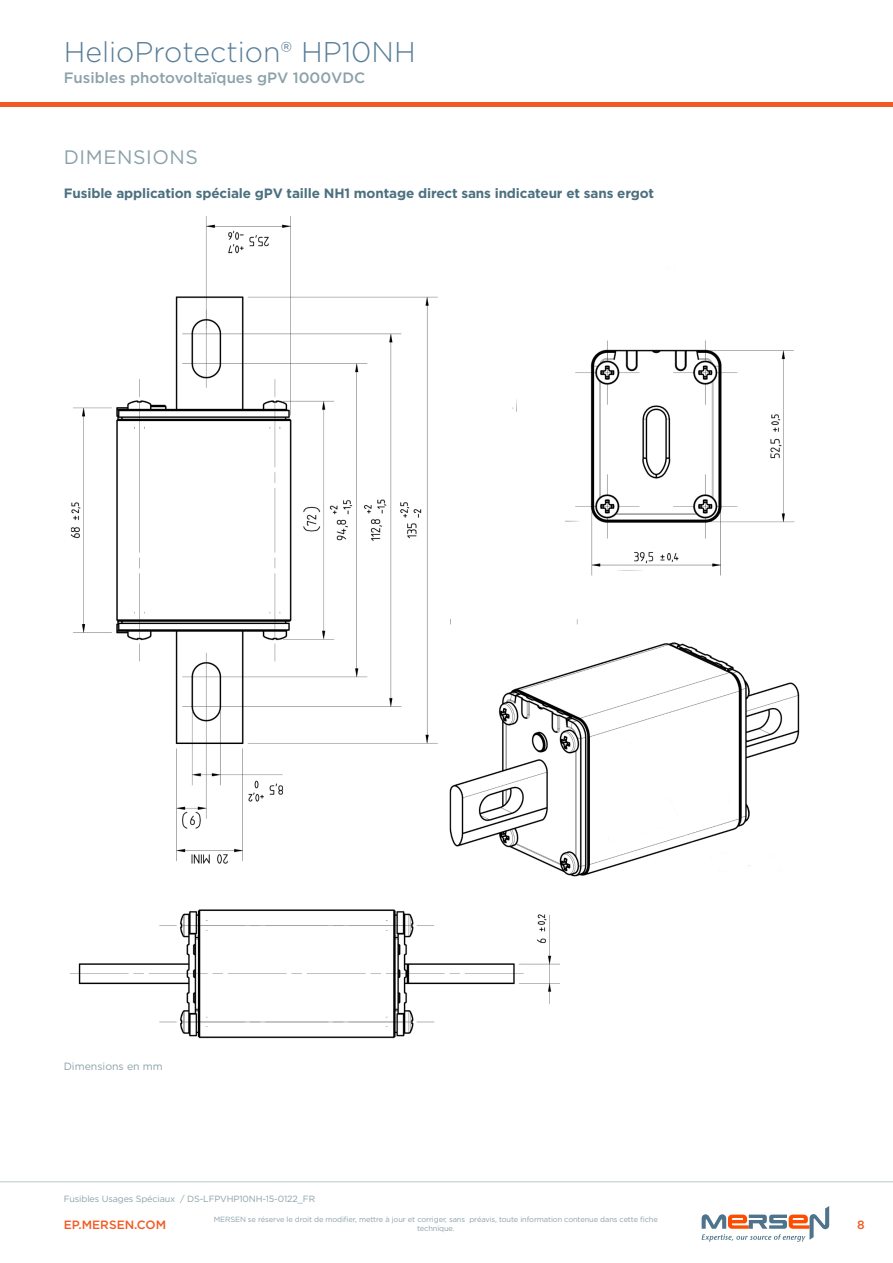
<style>
.page{position:relative;width:893px;height:1263px;background:#fff}
.page>*{position:absolute;margin:0;border:0;box-sizing:border-box;transform-origin:0 0}
.t1{font:300 28.5px "Gotham";color:#587d98}
.t2{font:19.5px "Gotham";letter-spacing:.03em;color:#8ba1a9}
.t3{font:500 15px "Gotham";color:#8ba1a9}
.t4{font:700 13.5px "Gotham";letter-spacing:-.01em;color:#4c7080}
.t5{font:500 12px "Gotham";color:#f15a22}
.t6{font:10.5px "Gotham";color:#8ba1a9}
.t7{font:9px "Gotham";letter-spacing:-.015em;color:#8ba1a9}
.t8{font:7.5px/9px "Gotham";letter-spacing:-.015em;color:#8ba1a9;text-align:center}
</style>
<div class="page">
<hr style="left:0;top:102px;width:893px;height:4px;background:#f15a22">
<hr style="left:0;top:1181px;width:893px;height:1px;background:#bec8cd">
<svg style="left:702px;top:1206px;width:127px;height:36px"></svg>
<img style="left:69px;top:217px;width:731px;height:822px">
<h1 class="t1" style="left:64px;top:34px;width:353px">HelioProtection® HP10NH</h1>
<h3 class="t3" style="left:64px;top:68px;width:303px">Fusibles photovoltaïques gPV 1000VDC</h3>
<h2 class="t2" style="left:64px;top:145px;width:136px">DIMENSIONS</h2>
<h3 class="t4" style="left:64px;top:184px;width:592px">Fusible application spéciale gPV taille NH1 montage direct sans indicateur et sans ergot</h3>
<h3 class="t6" style="left:64px;top:1060px;width:100px">Dimensions en mm</h3>
<p class="t7" style="left:64px;top:1193px;width:253px">Fusibles Usages Spéciaux / DS-LFPVHP10NH-15-0122_FR</p>
<h3 class="t5" style="left:64px;top:1217px;width:104px">EP.MERSEN.COM</h3>
<h3 class="t5" style="left:857px;top:1217px;width:9px">8</h3>
<p class="t8" style="left:214px;top:1215px;width:446px">MERSEN se réserve le droit de modifier, mettre à jour et corriger, sans préavis, toute information contenue dans cette fiche technique.</p>
</div>
